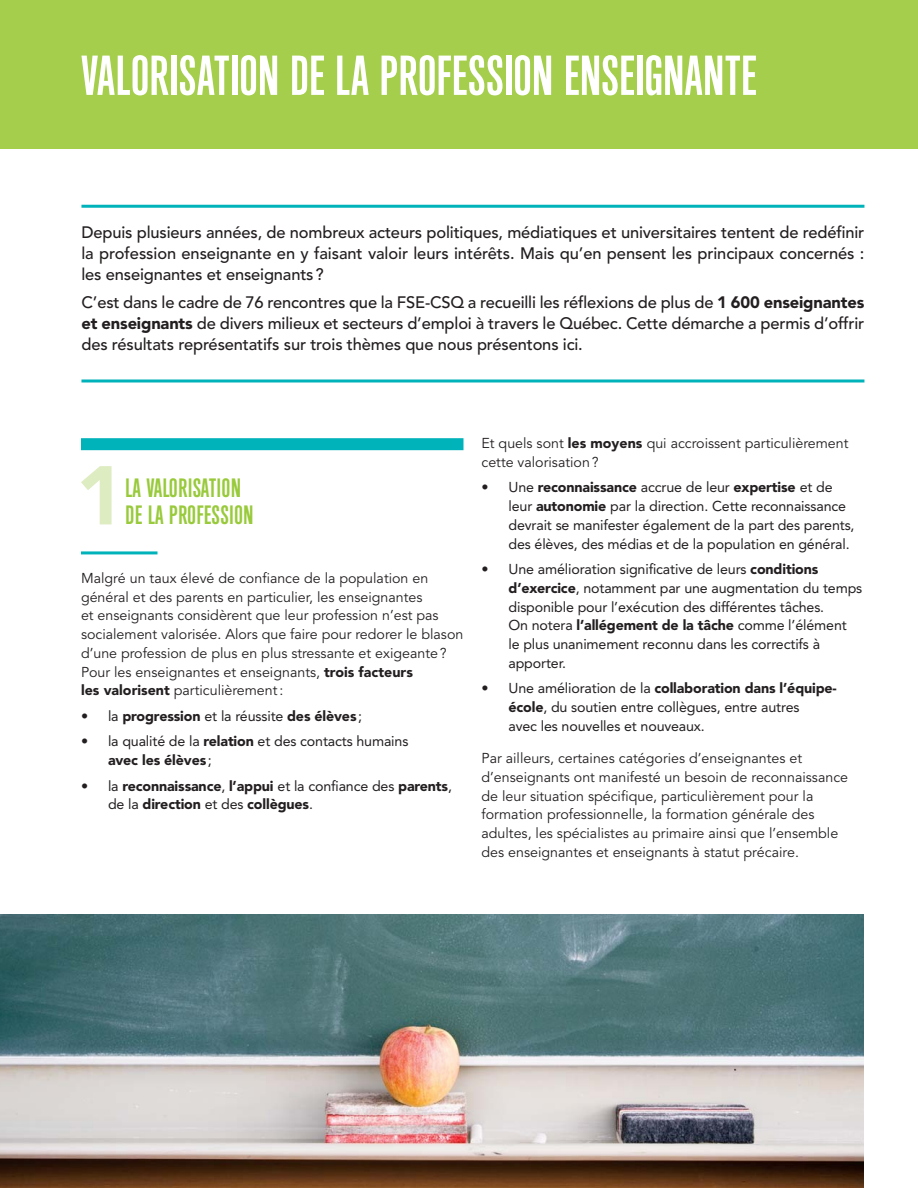
<style>
.page{position:relative;width:918px;height:1188px;background:#fff}
.page>*{position:absolute;margin:0;border:0;box-sizing:border-box;transform-origin:0 0}
.t1{font:900 82.35px "Avenir LT Std";color:#deecc1}
.t2{font:54px "Cg Alpin Gth No 1";letter-spacing:-.005em;color:#fff}
.t3{font:25.5px/27px "Cg Alpin Gth No 1";letter-spacing:.01em;color:#99ca3c}
.t4{font:500 16.5px/21px "Avenir LT Std";letter-spacing:-.01em;color:#231f20;text-align:justify}
.t5{font:14.25px/18.8px "Avenir";color:#231f20}
.t6{font:14.25px/18.8px "Avenir LT Std";letter-spacing:-.01em;color:#231f20}
.t7{font:900 14.25px/18.8px "Avenir LT Std";letter-spacing:-.01em;color:#231f20}
.s1{font-weight:900}
.s2{font-family:"Avenir LT Std";font-weight:900}
.s3{font-weight:400}
.s4{font-weight:300}
</style>
<div class="page">
<img style="left:0;top:915px;width:864px;height:273px">
<div style="left:81px;top:438px;width:383px;height:12px;background:#00b2b9"></div>
<hr style="left:81px;top:551px;width:77px;height:3px;background:#00b2b9">
<hr style="left:81px;top:205px;width:783px;height:3px;background:#00b2b9">
<hr style="left:81px;top:379px;width:783px;height:3px;background:#00b2b9">
<div style="left:0;top:0;width:918px;height:148px;background:#a4ce4c"></div>
<h2 class="t2" style="left:81px;top:56px;width:677px">VALORISATION DE LA PROFESSION ENSEIGNANTE</h2>
<p class="t4" style="left:81px;top:222px;width:784px">Depuis plusieurs années, de nombreux acteurs politiques, médiatiques et universitaires tentent de redéfinir la profession enseignante en y faisant valoir leurs intérêts. Mais qu’en pensent les principaux concernés : les enseignantes et enseignants ?</p>
<p class="t4" style="left:81px;top:292px;width:784px">C’est dans le cadre de 76 rencontres que la FSE-CSQ a recueilli les réflexions de plus de <span class="s1">1 600 enseignantes et enseignants</span> de divers milieux et secteurs d’emploi à travers le Québec. Cette démarche a permis d’offrir des résultats représentatifs sur trois thèmes que nous présentons ici.</p>
<h1 class="t1" style="left:76px;top:456px;width:50px">1</h1>
<h3 class="t3" style="left:125px;top:478px;width:130px">LA VALORISATION<br>DE LA PROFESSION</h3>
<p class="t5" style="left:81px;top:570px;width:384px">Malgré un taux élevé de confiance de la population en général et des parents en particulier, les enseignantes<br>et enseignants considèrent que leur profession n’est pas socialement valorisée. Alors que faire pour redorer le blason d’une profession de plus en plus stressante et exigeante ?<br>Pour les enseignantes et enseignants, <span class="s2">trois facteurs<br>les valorisent</span> particulièrement :</p>
<p class="t7" style="left:81px;top:707px;width:283px"><span class="s3">• la</span> progression <span class="s3">et la réussite</span> des élèves <span class="s3">;</span></p>
<p class="t6" style="left:108px;top:733px;width:302px;text-indent:-27px">• la qualité de la <span class="s1">relation</span> et des contacts humains <span class="s1">avec les élèves</span> ;</p>
<p class="t7" style="left:108px;top:777px;width:346px;text-indent:-27px"><span class="s3">• la</span> reconnaissance<span class="s3">,</span> l’appui <span class="s3">et la confiance des</span> parents<span class="s3">, de la</span> direction <span class="s3">et des</span> collègues<span class="s3">.</span></p>
<p class="t5" style="left:482px;top:435px;width:369px">Et quels sont <span class="s2">les moyens</span> qui accroissent particulièrement cette valorisation ?</p>
<p class="t6" style="left:509px;top:479px;width:348px;text-indent:-27px"><span class="s4">•</span> Une <span class="s1">reconnaissance</span> accrue de leur <span class="s1">expertise</span> et de leur <span class="s1">autonomie</span> par la direction. Cette reconnaissance devrait se manifester également de la part des parents, des élèves, des médias et de la population en général.</p>
<p class="t6" style="left:509px;top:561px;width:355px;text-indent:-27px"><span class="s4">•</span> Une amélioration significative de leurs <span class="s1">conditions d’exercice</span>, notamment par une augmentation du temps disponible pour l’exécution des différentes tâches.<br>On notera <span class="s1">l’allégement de la tâche</span> comme l’élément<br>le plus unanimement reconnu dans les correctifs à apporter.</p>
<p class="t6" style="left:509px;top:680px;width:330px;text-indent:-27px">• Une amélioration de la <span class="s1">collaboration dans l’équipe&shy;école</span>, du soutien entre collègues, entre autres<br>avec les nouvelles et nouveaux.</p>
<p class="t5" style="left:482px;top:750px;width:368px">Par ailleurs, certaines catégories d’enseignantes et d’enseignants ont manifesté un besoin de reconnaissance de leur situation spécifique, particulièrement pour la formation professionnelle, la formation générale des adultes, les spécialistes au primaire ainsi que l’ensemble des enseignantes et enseignants à statut précaire.</p>
</div>
